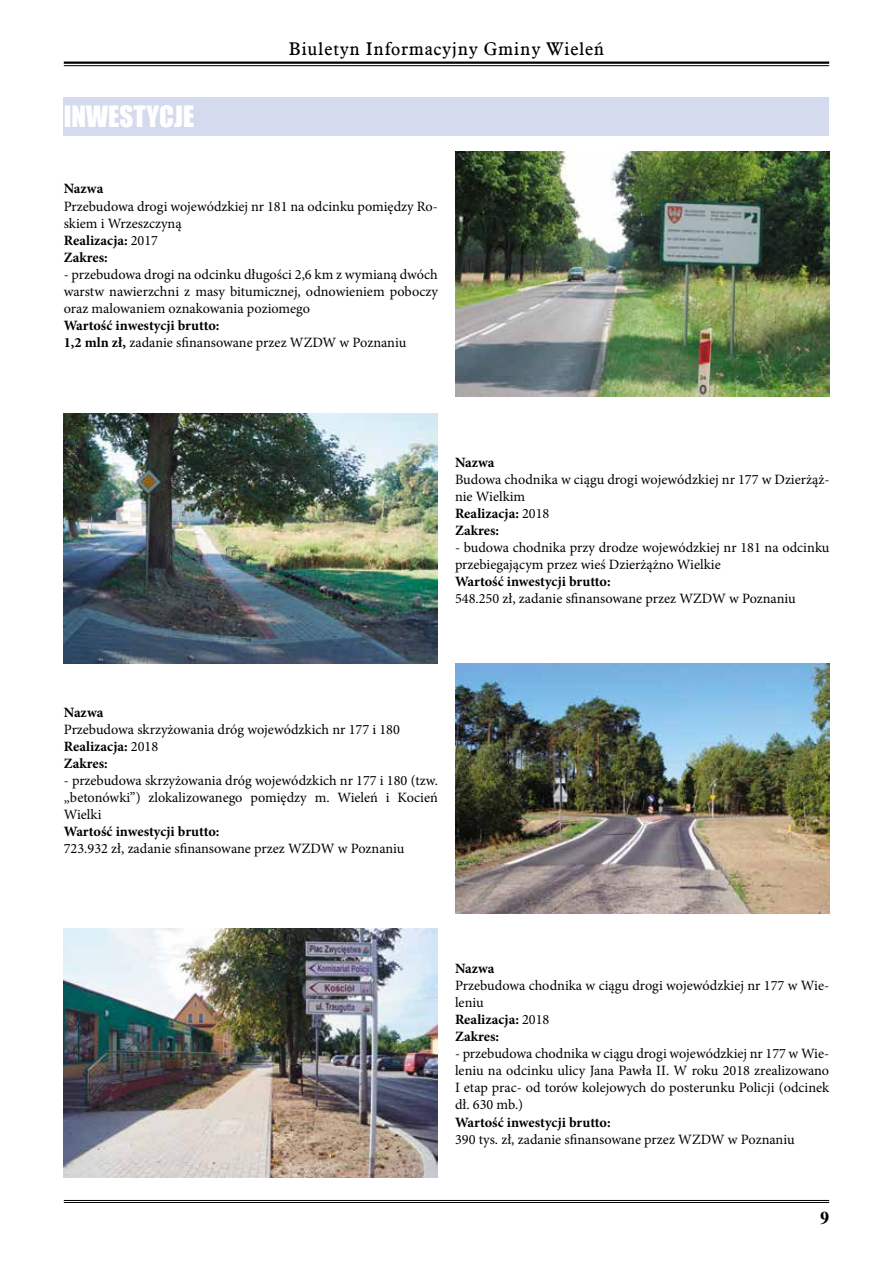
<style>
.page{position:relative;width:893px;height:1263px;background:#fff}
.page>*{position:absolute;margin:0;border:0;box-sizing:border-box;transform-origin:0 0}
.t1{font:27px "Impact";color:#fff}
.t2{font:18px "Aldine 721 EU";letter-spacing:.04em;color:#000}
.t3{font:700 18px "Dutch 801 EU";color:#000}
.t4{font:14.25px/17.1px "Minion Pro";color:#000}
.t5{font:700 14.25px "Minion Pro";letter-spacing:-.005em;color:#000}
.s1{font-weight:700}
</style>
<div class="page">
<hr style="left:64px;top:1200px;width:765px;height:1px;background:#000">
<hr style="left:64px;top:1202px;width:765px;height:1px;background:#000">
<div style="left:64px;top:98px;width:765px;height:38px;background:#d5dbef"></div>
<hr style="left:64px;top:62px;width:765px;height:2px;background:#000">
<hr style="left:64px;top:65px;width:765px;height:1px;background:#000">
<img style="left:455px;top:151px;width:374px;height:246px">
<img style="left:64px;top:413px;width:374px;height:250px">
<img style="left:455px;top:663px;width:374px;height:250px">
<img style="left:64px;top:928px;width:374px;height:250px">
<h1 class="t1" style="left:64px;top:95px;width:132px">INWESTYCJE</h1>
<p class="t2" style="left:289px;top:38px;width:317px">Biuletyn Informacyjny Gminy Wieleń</p>
<p class="t5" style="left:64px;top:179px;width:41px">Nazwa</p>
<p class="t4" style="left:64px;top:197px;width:376px">Przebudowa drogi wojewódzkiej nr 181 na odcinku pomiędzy Ro&shy;skiem i Wrzeszczyną<br><span class="s1">Realizacja:</span> 2017<br><span class="s1">Zakres:</span></p>
<p class="t4" style="left:64px;top:266px;width:376px;text-align:justify">- przebudowa drogi na odcinku długości 2,6 km z wymianą dwóch warstw nawierzchni z masy bitumicznej, odnowieniem poboczy oraz malowaniem oznakowania poziomego</p>
<p class="t4" style="left:64px;top:317px;width:344px"><span class="s1">Wartość inwestycji brutto:<br>1,2 mln zł,</span> zadanie sfinansowane przez WZDW w Poznaniu</p>
<p class="t5" style="left:455px;top:452px;width:41px">Nazwa</p>
<p class="t4" style="left:455px;top:471px;width:376px">Budowa chodnika w ciągu drogi wojewódzkiej nr 177 w Dzierżąż&shy;nie Wielkim<br><span class="s1">Realizacja:</span> 2018<br><span class="s1">Zakres:</span></p>
<p class="t4" style="left:455px;top:539px;width:376px">- budowa chodnika przy drodze wojewódzkiej nr 181 na odcinku przebiegającym przez wieś Dzierżążno Wielkie</p>
<p class="t5" style="left:455px;top:572px;width:157px">Wartość inwestycji brutto:</p>
<p class="t4" style="left:455px;top:590px;width:342px">548.250 zł, zadanie sfinansowane przez WZDW w Poznaniu</p>
<p class="t5" style="left:64px;top:702px;width:41px">Nazwa</p>
<p class="t4" style="left:64px;top:721px;width:338px">Przebudowa skrzyżowania dróg wojewódzkich nr 177 i 180<br><span class="s1">Realizacja:</span> 2018<br><span class="s1">Zakres:</span></p>
<p class="t4" style="left:64px;top:772px;width:376px;text-align:justify">- przebudowa skrzyżowania dróg wojewódzkich nr 177 i 180 (tzw. „betonówki”) zlokalizowanego pomiędzy m. Wieleń i Kocień Wielki</p>
<p class="t5" style="left:64px;top:822px;width:157px">Wartość inwestycji brutto:</p>
<p class="t4" style="left:64px;top:840px;width:342px">723.932 zł, zadanie sfinansowane przez WZDW w Poznaniu</p>
<p class="t5" style="left:455px;top:958px;width:41px">Nazwa</p>
<p class="t4" style="left:455px;top:977px;width:376px">Przebudowa chodnika w ciągu drogi wojewódzkiej nr 177 w Wie&shy;leniu<br><span class="s1">Realizacja:</span> 2018<br><span class="s1">Zakres:</span></p>
<p class="t4" style="left:455px;top:1045px;width:376px;text-align:justify">- przebudowa chodnika w ciągu drogi wojewódzkiej nr 177 w Wie&shy;leniu na odcinku ulicy Jana Pawła II. W roku 2018 zrealizowano I etap prac- od torów kolejowych do posterunku Policji (odcinek dł. 630 mb.)</p>
<p class="t5" style="left:455px;top:1112px;width:157px">Wartość inwestycji brutto:</p>
<p class="t4" style="left:455px;top:1131px;width:341px">390 tys. zł, zadanie sfinansowane przez WZDW w Poznaniu</p>
<p class="t3" style="left:820px;top:1207px;width:10px">9</p>
</div>
